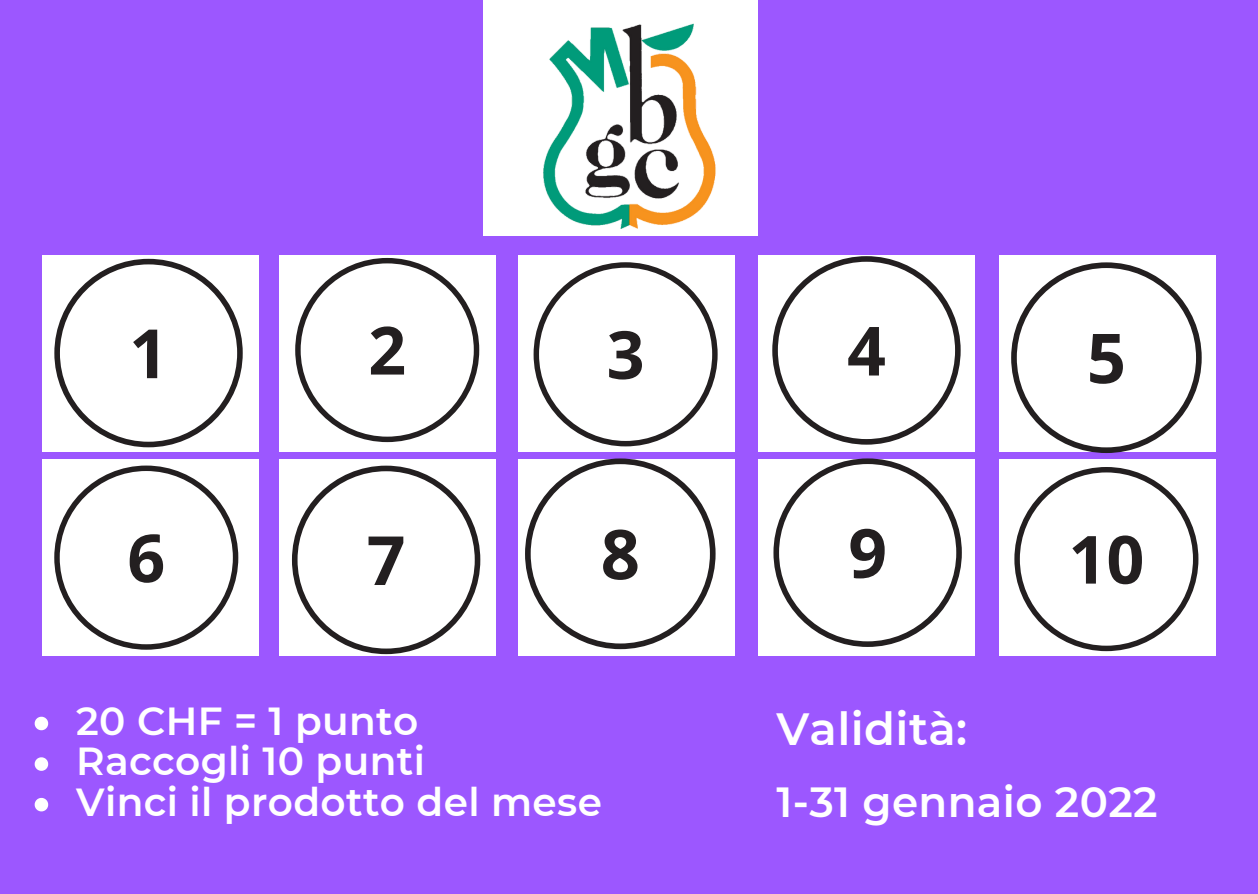
<style>
.page{position:relative;width:1258px;height:894px;background:#fff}
.page>*{position:absolute;margin:0;border:0;box-sizing:border-box;transform-origin:0 0}
.t1{font:600 45px "Montserrat";letter-spacing:.01em;color:#fff}
.t2{font:600 42px "Montserrat";letter-spacing:.01em;color:#fff}
.t3{font:600 39px "Montserrat";letter-spacing:.01em;color:#fff}
</style>
<div class="page">
<div style="left:0;top:0;width:1258px;height:893px;background:#9c57ff"></div>
<div style="left:483px;top:0;width:275px;height:237px;background:#fff"></div>
<img style="left:543px;top:23px;width:173px;height:206px">
<div style="left:0;top:236px;width:1258px;height:405px;background:#9c57ff"></div>
<div style="left:42px;top:255px;width:216px;height:196px;background:#fff"></div>
<div style="left:279px;top:255px;width:216px;height:196px;background:#fff"></div>
<div style="left:518px;top:255px;width:216px;height:196px;background:#fff"></div>
<div style="left:758px;top:255px;width:217px;height:196px;background:#fff"></div>
<div style="left:999px;top:255px;width:216px;height:196px;background:#fff"></div>
<div style="left:42px;top:459px;width:216px;height:196px;background:#fff"></div>
<div style="left:279px;top:459px;width:216px;height:196px;background:#fff"></div>
<div style="left:518px;top:459px;width:216px;height:196px;background:#fff"></div>
<div style="left:758px;top:459px;width:217px;height:196px;background:#fff"></div>
<div style="left:999px;top:459px;width:216px;height:196px;background:#fff"></div>
<svg style="left:54px;top:259px;width:189px;height:188px"></svg>
<svg style="left:295px;top:258px;width:184px;height:184px"></svg>
<svg style="left:35px;top:716px;width:13px;height:14px"></svg>
<svg style="left:35px;top:757px;width:13px;height:13px"></svg>
<svg style="left:35px;top:797px;width:13px;height:14px"></svg>
<svg style="left:533px;top:262px;width:184px;height:184px"></svg>
<svg style="left:772px;top:256px;width:188px;height:188px"></svg>
<svg style="left:1011px;top:262px;width:190px;height:191px"></svg>
<svg style="left:54px;top:465px;width:184px;height:184px"></svg>
<svg style="left:292px;top:465px;width:188px;height:189px"></svg>
<svg style="left:525px;top:458px;width:190px;height:191px"></svg>
<svg style="left:773px;top:458px;width:189px;height:188px"></svg>
<svg style="left:1014px;top:467px;width:184px;height:184px"></svg>
<p class="t3" style="left:76px;top:696px;width:343px">20 CHF = 1 punto</p>
<p class="t3" style="left:76px;top:737px;width:350px">Raccogli 10 punti</p>
<p class="t3" style="left:76px;top:777px;width:527px">Vinci il prodotto del mese</p>
<p class="t1" style="left:776px;top:701px;width:192px">Validità:</p>
<p class="t2" style="left:776px;top:776px;width:383px">1-31 gennaio 2022</p>
</div>
